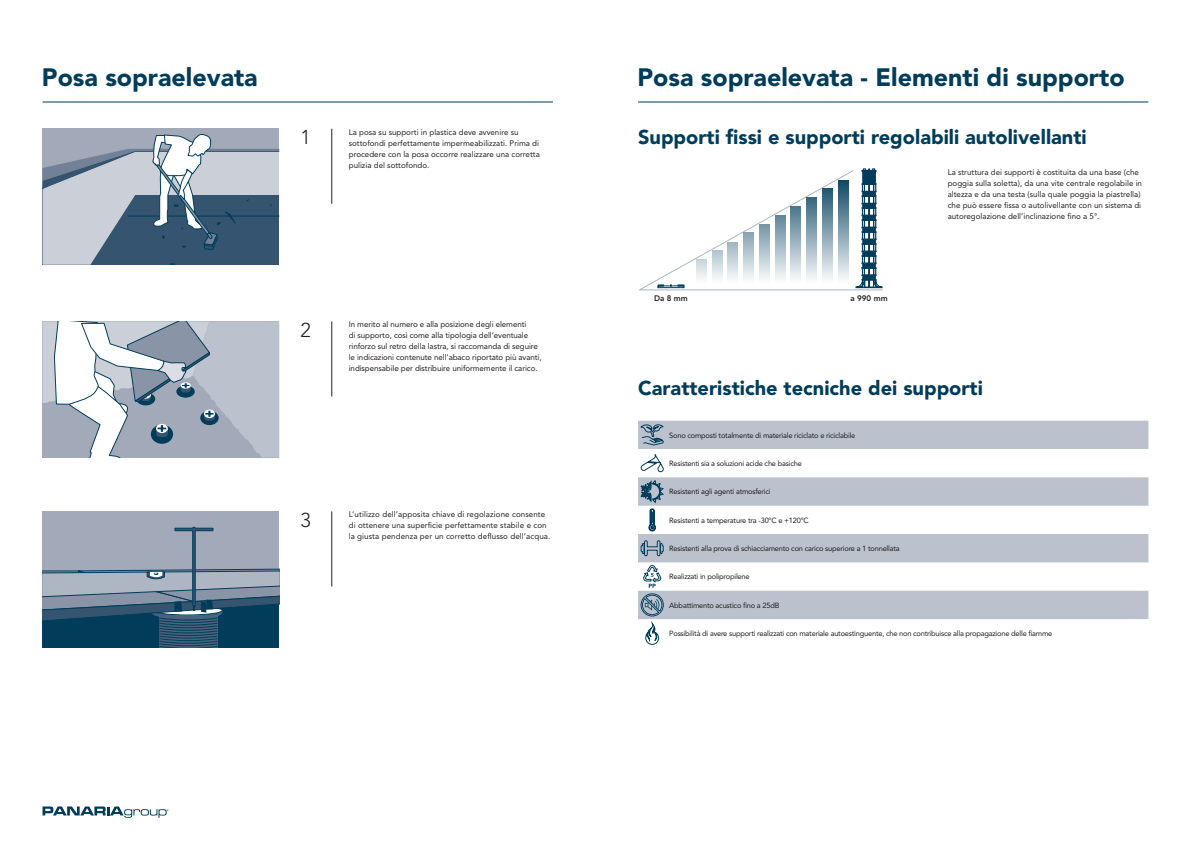
<style>
.page{position:relative;width:1191px;height:842px;background:#fff}
.page>*{position:absolute;margin:0;border:0;box-sizing:border-box;transform-origin:0 0}
.t1{font:900 25px "Avenir LT Std";color:#013d5a}
.t2{font:900 20px "Avenir LT Std";color:#013d5a}
.t3{font:300 20px "Avenir LT Std";color:#231f20}
.t4{font:8px/11px "Avenir LT Std";color:#231f20}
.t5{font:800 8px "Avenir LT Std";color:#231f20}
.t6{font:7.5px "Avenir LT Std";letter-spacing:-.03em;color:#231f20}
</style>
<div class="page">
<hr style="left:43px;top:101px;width:510px;height:1px;background:#013d5a">
<hr style="left:638px;top:101px;width:510px;height:1px;background:#013d5a">
<svg style="left:638px;top:421px;width:510px;height:198px;fill:#bbc2cd"></svg>
<svg style="left:638px;top:424px;width:26px;height:48px"></svg>
<svg style="left:641px;top:480px;width:23px;height:51px"></svg>
<svg style="left:640px;top:540px;width:24px;height:16px"></svg>
<svg style="left:640px;top:563px;width:24px;height:82px"></svg>
<div style="left:43px;top:129px;width:236px;height:136px;background:#a2aab9"></div>
<svg style="left:43px;top:134px;width:236px;height:131px;background:#8a9aab"></svg>
<svg style="left:43px;top:321px;width:236px;height:136px"></svg>
<div style="left:43px;top:511px;width:236px;height:95px;background:#a2aab9"></div>
<svg style="left:43px;top:527px;width:236px;height:120px"></svg>
<hr style="left:331px;top:129px;width:1px;height:75px;background:#231f20">
<hr style="left:331px;top:321px;width:1px;height:76px;background:#231f20">
<hr style="left:331px;top:511px;width:1px;height:75px;background:#231f20">
<svg style="left:639px;top:169px;width:244px;height:122px"></svg>
<div style="left:658px;top:286px;width:26px;height:2px;border:1px solid #013d5a"></div>
<svg style="left:43px;top:806px;width:126px;height:12px"></svg>
<p class="t1" style="left:42px;top:62px;width:217px">Posa sopraelevata</p>
<p class="t1" style="left:637px;top:62px;width:488px">Posa sopraelevata - Elementi di supporto</p>
<p class="t3" style="left:300px;top:125px;width:12px">1</p>
<p class="t4" style="left:349px;top:126px;width:192px">La posa su supporti in plastica deve avvenire su sottofondi perfettamente impermeabilizzati. Prima di procedere con la posa occorre realizzare una corretta pulizia del sottofondo.</p>
<p class="t2" style="left:638px;top:125px;width:450px">Supporti fissi e supporti regolabili autolivellanti</p>
<p class="t4" style="left:947px;top:167px;width:196px">La struttura dei supporti è costituita da una base (che poggia sulla soletta), da una vite centrale regolabile in altezza e da una testa (sulla quale poggia la piastrella) che può essere fissa o autolivellante con un sistema di autoregolazione dell’inclinazione fino a 5°.</p>
<p class="t5" style="left:654px;top:293px;width:35px">Da 8 mm</p>
<p class="t5" style="left:850px;top:293px;width:39px">a 990 mm</p>
<p class="t3" style="left:300px;top:318px;width:12px">2</p>
<p class="t4" style="left:349px;top:319px;width:194px">In merito al numero e alla posizione degli elementi<br>di supporto, così come alla tipologia dell’eventuale rinforzo sul retro della lastra, si raccomanda di seguire le indicazioni contenute nell’abaco riportato più avanti, indispensabile per distribuire uniformemente il carico.</p>
<p class="t3" style="left:300px;top:508px;width:12px">3</p>
<p class="t4" style="left:349px;top:509px;width:203px">L’utilizzo dell’apposita chiave di regolazione consente di ottenere una superficie perfettamente stabile e con la giusta pendenza per un corretto deflusso dell’acqua.</p>
<p class="t2" style="left:638px;top:376px;width:346px">Caratteristiche tecniche dei supporti</p>
<p class="t6" style="left:669px;top:431px;width:188px">Sono composti totalmente di materiale riciclato e riciclabile</p>
<p class="t6" style="left:669px;top:459px;width:134px">Resistenti sia a soluzioni acide che basiche</p>
<p class="t6" style="left:669px;top:487px;width:103px">Resistenti agli agenti atmosferici</p>
<p class="t6" style="left:669px;top:516px;width:141px">Resistenti a temperature tra -30°C e +120°C</p>
<p class="t6" style="left:669px;top:544px;width:232px">Resistenti alla prova di schiacciamento con carico superiore a 1 tonnellata</p>
<p class="t6" style="left:669px;top:572px;width:82px">Realizzati in polipropilene</p>
<p class="t6" style="left:669px;top:601px;width:112px">Abbattimento acustico fino a 25dB</p>
<p class="t6" style="left:669px;top:629px;width:385px">Possibilità di avere supporti realizzati con materiale autoestinguente, che non contribuisce alla propagazione delle fiamme</p>
</div>
